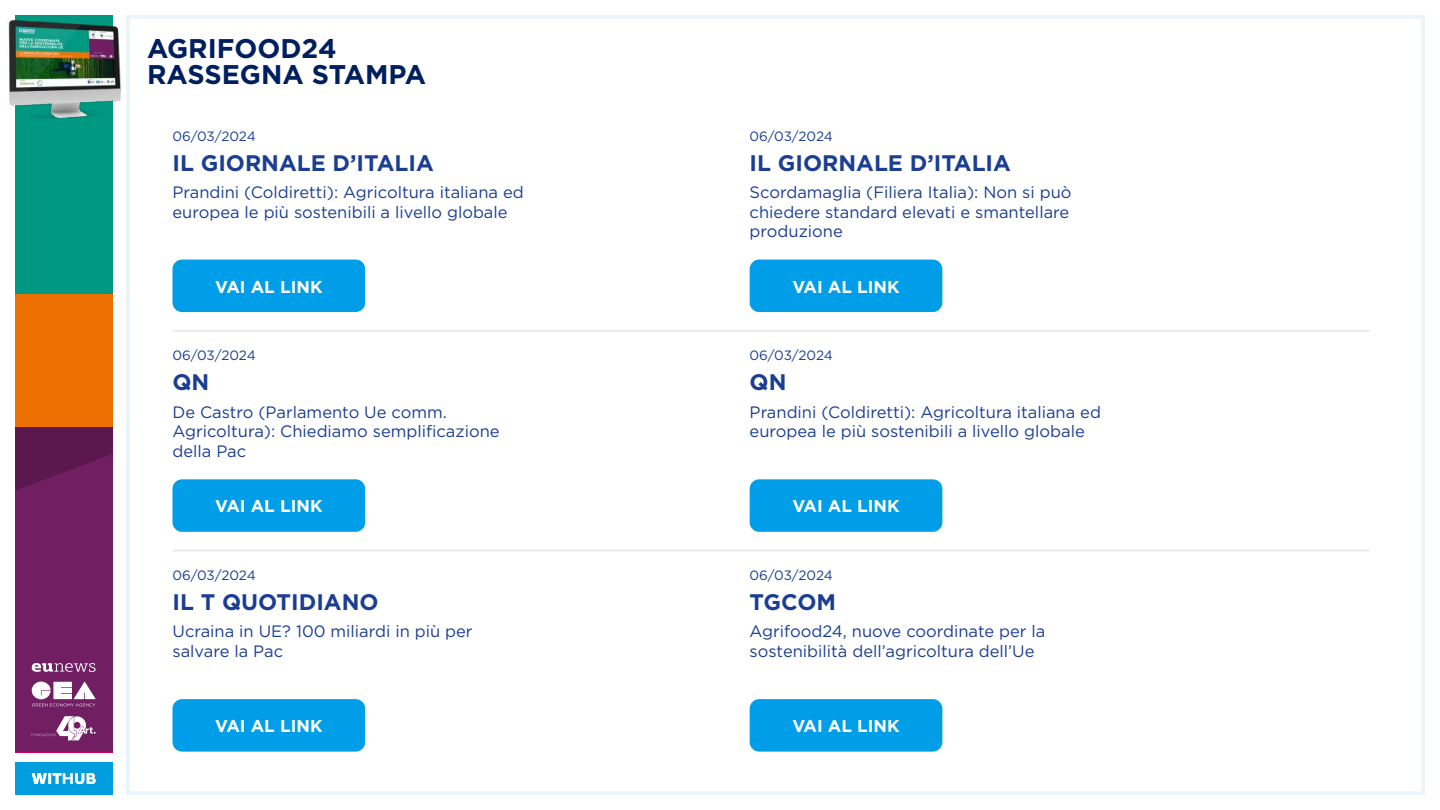
<style>
.page{position:relative;width:1440px;height:810px;background:#fff}
.page>*{position:absolute;margin:0;border:0;box-sizing:border-box;transform-origin:0 0}
.t1{font:700 27px/26.2px "Gotham";color:#001f5f}
.t2{font:700 22.5px "Gotham";color:#1b3e92}
.t3{font:700 17.17px "Gotham";color:#fff}
.t4{font:16.5px/19.8px "Gotham";color:#1b3e92}
.t5{font:13.5px "Gotham";letter-spacing:-.01em;color:#1b3e92}
</style>
<div class="page">
<div style="left:15px;top:15px;width:97px;height:279px;background:#009881"></div>
<div style="left:15px;top:294px;width:97px;height:133px;background:#ed7102"></div>
<div style="left:15px;top:427px;width:97px;height:325px;background:#721e62"></div>
<svg style="left:15px;top:427px;width:97px;height:64px"></svg>
<div style="left:15px;top:762px;width:97px;height:33px;background:#009edf"></div>
<svg style="left:32px;top:681px;width:64px;height:25px"></svg>
<svg style="left:32px;top:663px;width:64px;height:9px"></svg>
<svg style="left:32px;top:716px;width:64px;height:24px"></svg>
<svg style="left:32px;top:773px;width:64px;height:11px"></svg>
<img style="left:7px;top:15px;width:150px;height:123px">
<hr style="left:172px;top:330px;width:1198px;height:2px;background:#e5e5e5">
<hr style="left:172px;top:550px;width:1198px;height:1px;background:#e5e5e5">
<div style="left:172px;top:260px;width:193px;height:52px;background:#009ee8;border-radius:10px"></div>
<div style="left:750px;top:260px;width:192px;height:52px;background:#009ee8;border-radius:10px"></div>
<div style="left:172px;top:479px;width:193px;height:53px;background:#009ee8;border-radius:10px"></div>
<div style="left:750px;top:479px;width:192px;height:53px;background:#009ee8;border-radius:10px"></div>
<div style="left:172px;top:699px;width:193px;height:53px;background:#009ee8;border-radius:10px"></div>
<div style="left:750px;top:699px;width:192px;height:53px;background:#009ee8;border-radius:10px"></div>
<h1 class="t1" style="left:147px;top:35px;width:281px">AGRIFOOD24<br>RASSEGNA STAMPA</h1>
<p class="t5" style="left:172px;top:127px;width:85px">06/03/2024</p>
<h2 class="t2" style="left:172px;top:148px;width:263px">IL GIORNALE D’ITALIA</h2>
<p class="t4" style="left:172px;top:182px;width:353px">Prandini (Coldiretti): Agricoltura italiana ed europea le più sostenibili a livello globale</p>
<p class="t3" style="left:215px;top:275px;width:109px">VAI AL LINK</p>
<p class="t5" style="left:172px;top:347px;width:85px">06/03/2024</p>
<h2 class="t2" style="left:172px;top:367px;width:38px">QN</h2>
<p class="t4" style="left:172px;top:402px;width:329px">De Castro (Parlamento Ue comm.<br>Agricoltura): Chiediamo semplificazione della Pac</p>
<p class="t3" style="left:215px;top:495px;width:109px">VAI AL LINK</p>
<p class="t5" style="left:172px;top:567px;width:85px">06/03/2024</p>
<h2 class="t2" style="left:172px;top:587px;width:208px">IL T QUOTIDIANO</h2>
<p class="t4" style="left:172px;top:621px;width:302px">Ucraina in UE? 100 miliardi in più per salvare la Pac</p>
<p class="t3" style="left:215px;top:715px;width:109px">VAI AL LINK</p>
<p class="t5" style="left:750px;top:127px;width:85px">06/03/2024</p>
<h2 class="t2" style="left:750px;top:148px;width:263px">IL GIORNALE D’ITALIA</h2>
<p class="t4" style="left:750px;top:182px;width:323px">Scordamaglia (Filiera Italia): Non si può chiedere standard elevati e smantellare produzione</p>
<p class="t3" style="left:792px;top:275px;width:109px">VAI AL LINK</p>
<p class="t5" style="left:750px;top:347px;width:85px">06/03/2024</p>
<h2 class="t2" style="left:750px;top:367px;width:38px">QN</h2>
<p class="t4" style="left:750px;top:402px;width:353px">Prandini (Coldiretti): Agricoltura italiana ed europea le più sostenibili a livello globale</p>
<p class="t3" style="left:792px;top:495px;width:109px">VAI AL LINK</p>
<p class="t5" style="left:750px;top:567px;width:85px">06/03/2024</p>
<h2 class="t2" style="left:750px;top:587px;width:88px">TGCOM</h2>
<p class="t4" style="left:750px;top:621px;width:297px">Agrifood24, nuove coordinate per la sostenibilità dell’agricoltura dell’Ue</p>
<p class="t3" style="left:792px;top:715px;width:109px">VAI AL LINK</p>
</div>
